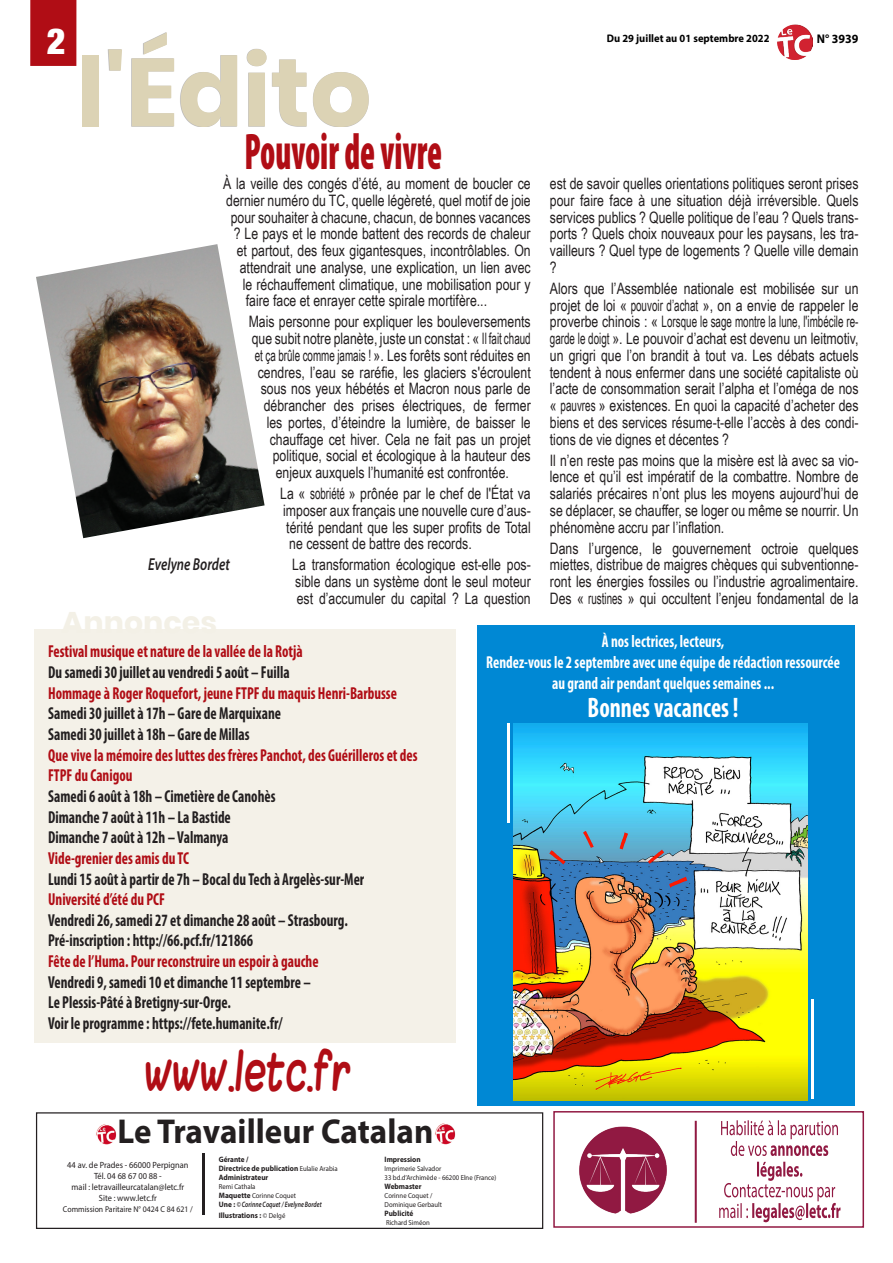
<style>
.page{position:relative;width:893px;height:1263px;background:#fff}
.page>*{position:absolute;margin:0;border:0;box-sizing:border-box;transform-origin:0 0}
.t1{font:700 96px "Poppins";color:#dcd3b5}
.EDITO_-_TITRE{font:900 condensed 51.75px "Myriad Pro";color:#b00d15;scale:.65 1}
.LEGENDE_PHOTO{font:42.6px "Blokletters Viltstift";color:#b00d15;scale:.76 1}
.t2{font:900 condensed 36px "Helvetica Neue";color:#fff}
.BREVE_2_-_SURTITRE{font:700 34.65px "Myriad Pro";color:#231f20;scale:.95 1}
._6_-_TEXTE{font:700 30px "Poppins";color:#f3f0e6}
._7_-_INTERTITRE{font:700 condensed 28.35px "Myriad Pro";color:#fff;scale:.86 1}
._7_-_INTERTITRE-2{font:700 condensed 17.4px/20.7px "Myriad Pro";color:#231f20;scale:.86 1}
._7_-_INTERTITRE-3{font:700 condensed 17.4px/21px "Myriad Pro";color:#fff;text-align:center;scale:.86 1}
.LEGENDE_PHOTO-2{font:italic 600 17.4px "Myriad Pro";color:#231f20;scale:.76 1}
.BREVE_4_-_TEXTE{font:15.75px/16.8px "Arial Narrow";color:#231f20;text-align:justify;scale:.95 1}
.BREVE_4_-_TEXTE-2{font:15.75px "Arial Narrow";color:#231f20;scale:.76 1}
.t3{font:700 12.6px "Myriad Pro";color:#000;scale:.95 1}
.t4{font:700 10.95px "Myriad Pro";color:#000;scale:.95 1}
.BREVE_2_-_SURTITRE-2{font:9px/11.1px "Myriad Pro";color:#231f20;text-align:center;scale:.93 1}
.BREVE_2_-_SURTITRE-3{font:8.4px "Myriad Pro";color:#231f20;scale:.93 1}
.BREVE_2_-_SURTITRE-4{font:700 7.8px "Myriad Pro";color:#231f20;scale:.93 1}
.BREVE_2_-_SURTITRE-5{font:700 7.8px/9px "Myriad Pro";color:#231f20;scale:.92 1}
.BREVE_2_-_SURTITRE-6{font:italic 600 7.8px "Myriad Pro";color:#231f20;scale:.76 1}
.BREVE_2_-_SURTITRE-7{font:7.2px/9px "Myriad Pro";color:#231f20;scale:.93 1}
.s1{color:#b00d15}
.s2{font-weight:400;font-size:7.2px}
.s3{font-weight:700;font-size:7.8px}
.s4{font-weight:700;font-style:normal}
</style>
<div class="page">
<img style="left:777px;top:24px;width:35px;height:35px">
<div style="left:478px;top:625px;width:377px;height:481px;background:#0088d4"></div>
<div style="left:30px;top:0;width:47px;height:66px;background:#b00d15"></div>
<div style="left:36px;top:1112px;width:507px;height:117px;border:1px solid #231f20"></div>
<div style="left:34px;top:630px;width:422px;height:413px;background:#f4f1e8"></div>
<svg style="left:719px;top:1162px;width:121px;height:60px"></svg>
<svg style="left:721px;top:1120px;width:117px;height:36px"></svg>
<hr style="left:695px;top:1121px;width:2px;height:102px;background:#911942">
<img style="left:579px;top:1126px;width:88px;height:88px">
<div style="left:553px;top:1111px;width:311px;height:117px;border:2px solid #911942"></div>
<div style="left:82px;top:32px;width:287px;height:95px;background:#231f20;opacity:.32"></div>
<hr style="left:202px;top:1153px;width:2px;height:61px;background:#231f20">
<img style="left:96px;top:1124px;width:21px;height:21px">
<img style="left:435px;top:1123px;width:21px;height:22px">
<img style="left:36px;top:244px;width:229px;height:294px">
<img style="left:514px;top:723px;width:293px;height:377px">
<hr style="left:508px;top:723px;width:2px;height:99px;background:#fff">
<hr style="left:811px;top:999px;width:2px;height:99px;background:#fff">
<p class="t2" style="left:47px;top:19px;width:20px">2</p>
<p class="t1" style="left:77px;top:37px;width:297px">l'Édito</p>
<p class="EDITO_-_TITRE" style="left:245px;top:118px;width:306px">Pouvoir de vivre</p>
<p class="BREVE_4_-_TEXTE" style="left:223px;top:175px;width:325px">À la veille des congés d’été, au moment de boucler ce</p>
<p class="BREVE_4_-_TEXTE" style="left:226px;top:191px;width:322px">dernier numéro du TC, quelle légèreté, quel motif de joie</p>
<p class="BREVE_4_-_TEXTE" style="left:231px;top:208px;width:317px">pour souhaiter à chacune, chacun, de bonnes vacances</p>
<p class="BREVE_4_-_TEXTE" style="left:234px;top:225px;width:314px">? Le pays et le monde battent des records de chaleur</p>
<p class="BREVE_4_-_TEXTE" style="left:237px;top:242px;width:311px">et partout, des feux gigantesques, incontrôlables. On</p>
<p class="BREVE_4_-_TEXTE" style="left:240px;top:258px;width:308px">attendrait une analyse, une explication, un lien avec</p>
<p class="BREVE_4_-_TEXTE" style="left:243px;top:275px;width:305px">le réchauffement climatique, une mobilisation pour y</p>
<p class="BREVE_4_-_TEXTE" style="left:246px;top:292px;width:256px">faire face et enrayer cette spirale mortifère...</p>
<p class="BREVE_4_-_TEXTE" style="left:249px;top:313px;width:298px">Mais personne pour expliquer les bouleversements</p>
<p class="BREVE_4_-_TEXTE" style="left:252px;top:329px;width:295px">que subit notre planète, juste un constat : « Il fait chaud</p>
<p class="BREVE_4_-_TEXTE-2" style="left:255px;top:344px;width:365px">et ça brûle comme jamais ! ». Les forêts sont réduites en</p>
<p class="BREVE_4_-_TEXTE" style="left:258px;top:363px;width:289px">cendres, l’eau se raréfie, les glaciers s'écroulent</p>
<p class="BREVE_4_-_TEXTE" style="left:261px;top:380px;width:286px">sous nos yeux hébétés et Macron nous parle de</p>
<p class="BREVE_4_-_TEXTE" style="left:264px;top:396px;width:283px">débrancher des prises électriques, de fermer</p>
<p class="BREVE_4_-_TEXTE" style="left:267px;top:413px;width:279px">les portes, d’éteindre la lumière, de baisser le</p>
<p class="BREVE_4_-_TEXTE" style="left:270px;top:430px;width:276px">chauffage cet hiver. Cela ne fait pas un projet</p>
<p class="BREVE_4_-_TEXTE" style="left:273px;top:447px;width:273px">politique, social et écologique à la hauteur des</p>
<p class="BREVE_4_-_TEXTE" style="left:276px;top:463px;width:247px">enjeux auxquels l’humanité est confrontée.</p>
<p class="BREVE_4_-_TEXTE" style="left:280px;top:484px;width:265px">La « sobriété » prônée par le chef de l'État va</p>
<p class="BREVE_4_-_TEXTE" style="left:283px;top:501px;width:262px">imposer aux français une nouvelle cure d’aus-</p>
<p class="BREVE_4_-_TEXTE" style="left:286px;top:518px;width:259px">térité pendant que les super profits de Total</p>
<p class="BREVE_4_-_TEXTE" style="left:289px;top:535px;width:194px">ne cessent de battre des records.</p>
<p class="BREVE_4_-_TEXTE" style="left:292px;top:556px;width:253px">La transformation écologique est-elle pos&shy;sible dans un système dont le seul moteur est d’accumuler du capital ? La question</p>
<p class="LEGENDE_PHOTO-2" style="left:148px;top:553px;width:109px">Evelyne Bordet</p>
<p class="t4" style="left:607px;top:32px;width:173px">Du 29 juillet au 01 septembre 2022</p>
<p class="t3" style="left:817px;top:31px;width:45px">N° 3939</p>
<p class="BREVE_4_-_TEXTE" style="left:550px;top:175px;width:326px">est de savoir quelles orientations politiques seront prises pour faire face à une situation déjà irréversible. Quels services publics ? Quelle politique de l’eau ? Quels trans&shy;ports ? Quels choix nouveaux pour les paysans, les tra&shy;vailleurs ? Quel type de logements ? Quelle ville demain ?</p>
<p class="BREVE_4_-_TEXTE" style="left:550px;top:279px;width:326px">Alors que l’Assemblée nationale est mobilisée sur un projet de loi « pouvoir d’achat », on a envie de rappeler le proverbe chinois : « Lorsque le sage montre la lune, l'imbécile re&shy;garde le doigt ». Le pouvoir d’achat est devenu un leitmotiv, un grigri que l’on brandit à tout va. Les débats actuels tendent à nous enfermer dans une société capitaliste où l’acte de consommation serait l’alpha et l’oméga de nos « pauvres » existences. En quoi la capacité d’acheter des biens et des services résume-t-elle l’accès à des condi&shy;tions de vie dignes et décentes ?</p>
<p class="BREVE_4_-_TEXTE" style="left:550px;top:451px;width:326px">Il n’en reste pas moins que la misère est là avec sa vio&shy;lence et qu’il est impératif de la combattre. Nombre de salariés précaires n’ont plus les moyens aujourd’hui de se déplacer, se chauffer, se loger ou même se nourrir. Un phénomène accru par l’inflation.</p>
<p class="BREVE_4_-_TEXTE" style="left:550px;top:539px;width:326px">Dans l’urgence, le gouvernement octroie quelques miettes, distribue de maigres chèques qui subventionne&shy;ront les énergies fossiles ou l’industrie agroalimentaire.<br>Des « rustines » qui occultent l’enjeu fondamental de la</p>
<p class="_6_-_TEXTE" style="left:62px;top:605px;width:157px">Annonces</p>
<p class="_7_-_INTERTITRE-2" style="left:48px;top:641px;width:431px"><span class="s1">Festival musique et nature de la vallée de la Rotjà<br></span>Du samedi 30 juillet au vendredi 5 août – Fuilla<br><span class="s1">Hommage à Roger Roquefort, jeune FTPF du maquis Henri-Barbusse </span>Samedi 30 juillet à 17h – Gare de Marquixane<br>Samedi 30 juillet à 18h – Gare de Millas<br><span class="s1">Que vive la mémoire des luttes des frères Panchot, des Guérilleros et des FTPF du Canigou<br></span>Samedi 6 août à 18h – Cimetière de Canohès<br>Dimanche 7 août à 11h – La Bastide<br>Dimanche 7 août à 12h – Valmanya<br><span class="s1">Vide-grenier des amis du TC<br></span>Lundi 15 août à partir de 7h – Bocal du Tech à Argelès-sur-Mer <span class="s1">Université d’été du PCF<br></span>Vendredi 26, samedi 27 et dimanche 28 août – Strasbourg.<br>Pré-inscription : http://66.pcf.fr/121866<br><span class="s1">Fête de l’Huma. Pour reconstruire un espoir à gauche<br></span>Vendredi 9, samedi 10 et dimanche 11 septembre –<br>Le Plessis-Pâté à Bretigny-sur-Orge.<br>Voir le programme : https://fete.humanite.fr/</p>
<p class="LEGENDE_PHOTO" style="left:145px;top:1036px;width:273px">www.letc.fr</p>
<p class="BREVE_2_-_SURTITRE" style="left:117px;top:1109px;width:334px">Le Travailleur Catalan</p>
<p class="_7_-_INTERTITRE-3" style="left:486px;top:630px;width:413px">À nos lectrices, lecteurs,<br>Rendez-vous le 2 septembre avec une équipe de rédaction ressourcée au grand air pendant quelques semaines ...</p>
<p class="_7_-_INTERTITRE" style="left:588px;top:690px;width:177px">Bonnes vacances !</p>
<p class="BREVE_2_-_SURTITRE-2" style="left:67px;top:1159px;width:132px">44 av. de Prades - 66000 Perpignan</p>
<p class="BREVE_2_-_SURTITRE-2" style="left:72px;top:1170px;width:123px">Tél. 04 68 67 00 88 -<br>mail : letravailleurcatalan@letc.fr<br>Site : www.letc.fr</p>
<p class="BREVE_2_-_SURTITRE-3" style="left:63px;top:1204px;width:141px">Commission Paritaire N° 0424 C 84 621 /</p>
<p class="BREVE_2_-_SURTITRE-5" style="left:219px;top:1154px;width:131px">Gérante /<br>Directrice de publication <span class="s2">Eulalie Arabia</span></p>
<p class="BREVE_2_-_SURTITRE-4" style="left:219px;top:1172px;width:55px">Administrateur</p>
<p class="BREVE_2_-_SURTITRE-7" style="left:219px;top:1182px;width:41px">Remi Cathala</p>
<p class="BREVE_2_-_SURTITRE-7" style="left:219px;top:1191px;width:85px"><span class="s3">Maquette</span> Corinne Coquet</p>
<p class="BREVE_2_-_SURTITRE-6" style="left:219px;top:1199px;width:137px"><span class="s4">Une :</span> © Corinne Coquet / Evelyne Bordet</p>
<p class="BREVE_2_-_SURTITRE-4" style="left:219px;top:1210px;width:73px">Illustrations : <span class="s2">© Delgé</span></p>
<p class="BREVE_2_-_SURTITRE-4" style="left:385px;top:1154px;width:40px">Impression</p>
<p class="BREVE_2_-_SURTITRE-7" style="left:385px;top:1164px;width:63px">Imprimerie Salvador</p>
<p class="BREVE_2_-_SURTITRE-7" style="left:385px;top:1173px;width:122px">33 bd.d’Archimède - 66200 Elne (France)</p>
<p class="BREVE_2_-_SURTITRE-4" style="left:385px;top:1181px;width:41px">Webmaster</p>
<p class="BREVE_2_-_SURTITRE-7" style="left:385px;top:1191px;width:63px">Corinne Coquet /<br>Dominique Gerbault</p>
<p class="BREVE_2_-_SURTITRE-4" style="left:385px;top:1208px;width:32px">Publicité</p>
<p class="BREVE_2_-_SURTITRE-7" style="left:386px;top:1218px;width:49px">Richard Siméon</p>
</div>
